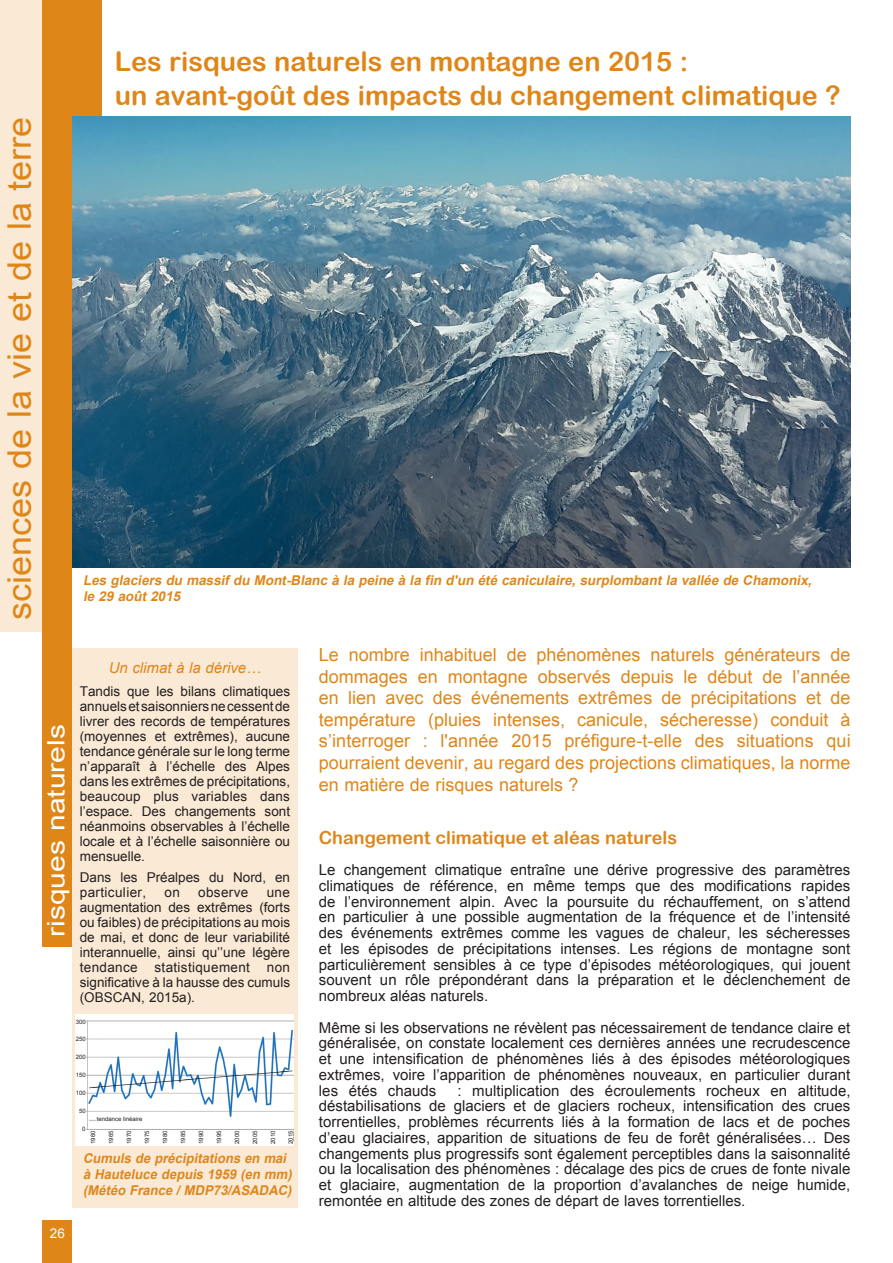
<style>
.page{position:relative;width:893px;height:1263px;background:#fff}
.page>*{position:absolute;margin:0;border:0;box-sizing:border-box;transform-origin:0 0}
.t1{font:32.4px "Arial";color:#df8619;scale:1.11 1}
.t2{font:27px "Arial Rounded MT Bold";color:#df8619}
.t3{font:24px "Arial";color:#fff;scale:1.25 1}
.t4{font:18px/21.6px "Arial";color:#df8619;text-align:justify}
.t5{font:18px "Arial Rounded MT Bold";color:#df8619}
.t6{font:15px/15.8px "Arial";color:#231f20;text-align:justify}
.t7{font:italic 15px "Arial";color:#df8619}
.t8{font:13.5px/15px "Arial";color:#231f20;text-align:justify}
.t9{font:italic 700 13.5px/15.8px "Arial";color:#df8619}
.t10{font:13.5px "Arial";letter-spacing:.03em;color:#231f20}
.t11{font:13.5px "Arial";color:#fff}
.t12{font:6px "Arial";color:#231f20}
</style>
<div class="page">
<div style="left:43px;top:1220px;width:29px;height:43px;background:#df8619"></div>
<div style="left:0;top:0;width:43px;height:631px;background:#fae9d4"></div>
<div style="left:72px;top:0;width:30px;height:117px;background:#df8619"></div>
<div style="left:72px;top:648px;width:226px;height:560px;background:#fae9d4"></div>
<div style="left:43px;top:0;width:29px;height:946px;background:#df8619"></div>
<img style="left:72px;top:117px;width:778px;height:450px">
<img style="left:75px;top:1015px;width:219px;height:130px">
<div style="left:86px;top:1130px;width:207px;height:12px;background:#fff"></div>
<div style="left:96px;top:1117px;width:32px;height:5px;background:#fff"></div>
<div style="left:78px;top:1018px;width:8px;height:112px;background:#fff"></div>
<h1 class="t1" style="left:-2px;top:620px;width:455px;rotate:-90deg">sciences de la vie et de la terre</h1>
<h2 class="t2" style="left:115px;top:45px;width:575px">Les risques naturels en montagne en 2015 :</h2>
<h2 class="t2" style="left:115px;top:79px;width:727px">un avant-goût des impacts du changement climatique ?</h2>
<p class="t9" style="left:83px;top:573px;width:733px">Les glaciers du massif du Mont-Blanc à la peine à la fin d'un été caniculaire, surplombant la vallée de Chamonix, le 29 août 2015</p>
<h3 class="t3" style="left:40px;top:937px;width:172px;rotate:-90deg">risques naturels</h3>
<p class="t7" style="left:109px;top:658px;width:154px">Un climat à la dérive…</p>
<p class="t8" style="left:80px;top:684px;width:212px">Tandis que les bilans climatiques annuels et saisonniers ne cessent de livrer des records de températures (moyennes et extrêmes), aucune tendance générale sur le long terme n’apparaît à l’échelle des Alpes dans les extrêmes de précipitations, beaucoup plus variables dans l’espace. Des changements sont néanmoins observables à l’échelle locale et à l’échelle saisonnière ou mensuelle.</p>
<p class="t8" style="left:80px;top:870px;width:212px">Dans les Préalpes du Nord, en particulier,</p>
<p class="t8" style="left:164px;top:885px;width:17px">on</p>
<p class="t10" style="left:198px;top:883px;width:52px">observe</p>
<p class="t8" style="left:80px;top:885px;width:212px;text-indent:187px">une augmentation des extrêmes (forts ou faibles) de précipitations au mois de mai, et donc de leur variabilité interannuelle, ainsi qu’’une légère tendance statistiquement non significative à la hausse des cumuls (OBSCAN, 2015a).</p>
<p class="t12" style="left:76px;top:1017px;width:12px">300</p>
<p class="t12" style="left:76px;top:1035px;width:12px">250</p>
<p class="t12" style="left:76px;top:1053px;width:12px">200</p>
<p class="t12" style="left:76px;top:1071px;width:12px">150</p>
<p class="t12" style="left:76px;top:1089px;width:12px">100</p>
<p class="t12" style="left:79px;top:1107px;width:8px">50</p>
<p class="t12" style="left:82px;top:1125px;width:5px">0</p>
<p class="t12" style="left:97px;top:1115px;width:47px">tendance linéaire</p>
<p class="t12" style="left:89px;top:1144px;width:15px;rotate:-90deg">1960</p>
<p class="t12" style="left:107px;top:1144px;width:15px;rotate:-90deg">1965</p>
<p class="t12" style="left:125px;top:1144px;width:15px;rotate:-90deg">1970</p>
<p class="t12" style="left:143px;top:1144px;width:15px;rotate:-90deg">1975</p>
<p class="t12" style="left:161px;top:1144px;width:15px;rotate:-90deg">1980</p>
<p class="t12" style="left:179px;top:1144px;width:15px;rotate:-90deg">1985</p>
<p class="t12" style="left:197px;top:1144px;width:15px;rotate:-90deg">1990</p>
<p class="t12" style="left:215px;top:1144px;width:15px;rotate:-90deg">1995</p>
<p class="t12" style="left:233px;top:1144px;width:15px;rotate:-90deg">2000</p>
<p class="t12" style="left:251px;top:1144px;width:15px;rotate:-90deg">2005</p>
<p class="t12" style="left:269px;top:1144px;width:15px;rotate:-90deg">2010</p>
<p class="t12" style="left:287px;top:1144px;width:15px;rotate:-90deg">2015</p>
<p class="t11" style="left:50px;top:1225px;width:17px">26</p>
<p class="t9" style="left:83px;top:1151px;width:213px">Cumuls de précipitations en mai à Hauteluce depuis 1959 (en mm) (Météo France /MDP73/ASADAC)</p>
<p class="t4" style="left:319px;top:644px;width:533px">Le nombre inhabituel de phénomènes naturels générateurs de dommages en montagne observés depuis le début de l’année en lien avec des événements extrêmes de précipitations et de température (pluies intenses, canicule, sécheresse) conduit à s’interroger : l'année 2015 préfigure-t-elle des situations qui pourraient devenir, au regard des projections climatiques, la norme en matière de risques naturels ?</p>
<p class="t5" style="left:319px;top:826px;width:360px">Changement climatique et aléas naturels</p>
<p class="t6" style="left:319px;top:862px;width:533px">Le changement climatique entraîne une dérive progressive des paramètres climatiques de référence, en même temps que des modifications rapides de l’environnement alpin. Avec la poursuite du réchauffement, on s’attend en particulier à une possible augmentation de la fréquence et de l’intensité des événements extrêmes comme les vagues de chaleur, les sécheresses et les épisodes de précipitations intenses. Les régions de montagne sont particulièrement sensibles à ce type d’épisodes météorologiques, qui jouent souvent un rôle prépondérant dans la préparation et le déclenchement de nombreux aléas naturels.</p>
<p class="t6" style="left:319px;top:1020px;width:533px">Même si les observations ne révèlent pas nécessairement de tendance claire et généralisée, on constate localement ces dernières années une recrudescence et une intensification de phénomènes liés à des épisodes météorologiques extrêmes, voire l’apparition de phénomènes nouveaux, en particulier durant les étés chauds</p>
<p class="t6" style="left:319px;top:1083px;width:533px;text-indent:139px">: multiplication des écroulements rocheux en altitude, déstabilisations de glaciers et de glaciers rocheux, intensification des crues torrentielles, problèmes récurrents liés à la formation de lacs et de poches d’eau glaciaires, apparition de situations de feu de forêt généralisées… Des changements plus progressifs sont également perceptibles dans la saisonnalité ou la localisation des phénomènes : décalage des pics de crues de fonte nivale et glaciaire, augmentation de la proportion d’avalanches de neige humide, remontée en altitude des zones de départ de laves torrentielles.</p>
</div>
